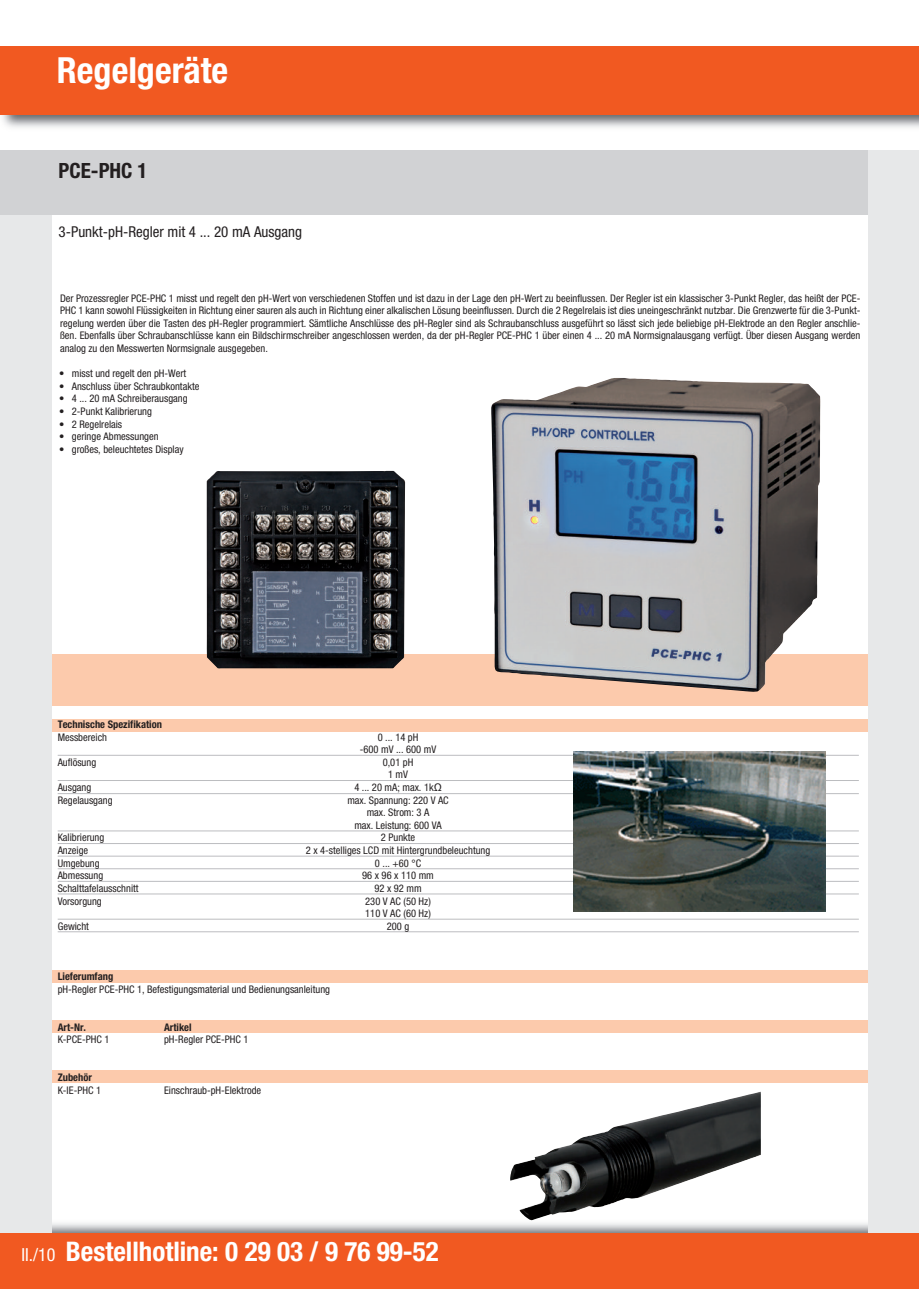
<style>
.page{position:relative;width:919px;height:1289px;background:#fff}
.page>*{position:absolute;margin:0;border:0;box-sizing:border-box;transform-origin:0 0}
.t1{font:700 condensed 36px "Helvetica Neue";color:#fff}
.t2{font:700 condensed 27px "Helvetica Neue";color:#fff}
.t3{font:700 condensed 21px "Helvetica Neue";color:#231f20}
.t4{font:condensed 15px "Helvetica Neue";color:#231f20}
.t5{font:condensed 10.5px/12.6px "Helvetica Neue";color:#231f20;text-align:center}
.t6{font:700 condensed 10.5px "Helvetica Neue";color:#231f20}
.s1{font-family:"Arial";font-stretch:normal}
.s2{font-weight:400;font-size:18px}
</style>
<div class="page">
<div style="left:43px;top:1069px;width:841px;height:13px;background:#fccaac"></div>
<div style="left:41px;top:970px;width:838px;height:13px;background:#fccaac"></div>
<div style="left:41px;top:1019px;width:841px;height:13px;background:#fccaac"></div>
<div style="left:33px;top:654px;width:849px;height:51px;background:#fccaac"></div>
<div style="left:33px;top:718px;width:850px;height:13px;background:#fccaac"></div>
<div style="left:0;top:150px;width:51px;height:1138px;background:#e7e8e9"></div>
<div style="left:0;top:150px;width:918px;height:64px;background:#d1d2d4"></div>
<div style="left:867px;top:150px;width:51px;height:1138px;background:#e7e8e9"></div>
<div style="left:906px;top:1233px;width:12px;height:55px;background:#f15921"></div>
<div style="left:0;top:1233px;width:906px;height:55px;background:#f15921"></div>
<img style="left:0;top:46px;width:918px;height:82px">
<div style="left:0;top:47px;width:906px;height:68px;background:#f15921"></div>
<div style="left:906px;top:47px;width:12px;height:68px;background:#f15921"></div>
<img style="left:207px;top:471px;width:198px;height:197px">
<img style="left:491px;top:378px;width:329px;height:314px">
<img style="left:510px;top:1092px;width:250px;height:128px">
<hr style="left:58px;top:755px;width:800px;height:1px;background:#bcbdc0">
<hr style="left:58px;top:780px;width:800px;height:1px;background:#bcbdc0">
<hr style="left:58px;top:793px;width:800px;height:1px;background:#bcbdc0">
<hr style="left:58px;top:830px;width:800px;height:1px;background:#bcbdc0">
<hr style="left:58px;top:843px;width:800px;height:1px;background:#bcbdc0">
<hr style="left:58px;top:855px;width:800px;height:1px;background:#bcbdc0">
<hr style="left:58px;top:868px;width:800px;height:1px;background:#bcbdc0">
<hr style="left:58px;top:881px;width:800px;height:1px;background:#bcbdc0">
<hr style="left:58px;top:893px;width:800px;height:1px;background:#bcbdc0">
<hr style="left:58px;top:918px;width:800px;height:1px;background:#bcbdc0">
<hr style="left:58px;top:931px;width:800px;height:1px;background:#bcbdc0">
<img style="left:573px;top:752px;width:252px;height:159px">
<h1 class="t1" style="left:57px;top:57px;width:173px">Regelgeräte</h1>
<h3 class="t3" style="left:59px;top:163px;width:90px">PCE-PHC 1</h3>
<h3 class="t4" style="left:59px;top:226px;width:245px">3-Punkt-pH-Regler mit 4 ... 20 mA Ausgang</h3>
<p class="t5" style="left:60px;top:292px;width:801px;text-align:justify">Der Prozessregler PCE-PHC 1 misst und regelt den pH-Wert von verschiedenen Stoffen und ist dazu in der Lage den pH-Wert zu beeinflussen. Der Regler ist ein klassischer 3-Punkt Regler, das heißt der PCE-PHC 1 kann sowohl Flüssigkeiten in Richtung einer sauren als auch in Richtung einer alkalischen Lösung beeinflussen. Durch die 2 Regelrelais ist dies uneingeschränkt nutzbar. Die Grenzwerte für die 3-Punkt&shy;regelung werden über die Tasten des pH-Regler programmiert. Sämtliche Anschlüsse des pH-Regler sind als Schraubanschluss ausgeführt so lässt sich jede beliebige pH-Elektrode an den Regler anschlie&shy;ßen. Ebenfalls über Schraubanschlüsse kann ein Bildschirmschreiber angeschlossen werden, da der pH-Regler PCE-PHC 1 über einen 4 ... 20 mA Normsignalausgang verfügt. Über diesen Ausgang werden analog zu den Messwerten Normsignale ausgegeben.</p>
<p class="t5" style="left:59px;top:368px;width:129px">• misst und regelt den pH-Wert</p>
<p class="t5" style="left:59px;top:381px;width:142px">• Anschluss über Schraubkontakte</p>
<p class="t5" style="left:59px;top:393px;width:130px">• 4 ... 20 mA Schreiberausgang</p>
<p class="t5" style="left:59px;top:406px;width:94px">• 2-Punkt Kalibrierung</p>
<p class="t5" style="left:59px;top:418px;width:65px">• 2 Regelrelais</p>
<p class="t5" style="left:59px;top:431px;width:101px">• geringe Abmessungen</p>
<p class="t5" style="left:59px;top:444px;width:126px">• großes, beleuchtetes Display</p>
<p class="t6" style="left:58px;top:720px;width:106px">Technische Spezifikation</p>
<p class="t5" style="left:58px;top:731px;width:51px">Messbereich</p>
<p class="t5" style="left:360px;top:731px;width:78px">0 ... 14 pH<br>-600 mV ... 600 mV</p>
<p class="t5" style="left:58px;top:756px;width:40px">Auflösung</p>
<p class="t5" style="left:382px;top:756px;width:32px">0,01 pH<br>1 mV</p>
<p class="t5" style="left:58px;top:782px;width:35px">Ausgang</p>
<p class="t5" style="left:354px;top:782px;width:89px">4 ... 20 mA; max. 1k<span class="s1">Ω</span></p>
<p class="t5" style="left:58px;top:794px;width:56px">Regelausgang</p>
<p class="t5" style="left:347px;top:794px;width:103px">max. Spannung: 220 V AC max. Strom: 3 A<br>max. Leistung: 600 VA</p>
<p class="t5" style="left:58px;top:832px;width:48px">Kalibrierung</p>
<p class="t5" style="left:381px;top:832px;width:36px">2 Punkte</p>
<p class="t5" style="left:58px;top:845px;width:32px">Anzeige</p>
<p class="t5" style="left:306px;top:845px;width:186px">2 x 4-stelliges LCD mit Hintergrundbeleuchtung</p>
<p class="t5" style="left:58px;top:857px;width:43px">Umgebung</p>
<p class="t5" style="left:375px;top:857px;width:48px">0 ... +60 °C</p>
<p class="t5" style="left:58px;top:870px;width:47px">Abmessung</p>
<p class="t5" style="left:362px;top:870px;width:73px">96 x 96 x 110 mm</p>
<p class="t5" style="left:58px;top:882px;width:82px">Schalttafelausschnitt</p>
<p class="t5" style="left:374px;top:882px;width:49px">92 x 92 mm</p>
<p class="t5" style="left:58px;top:895px;width:46px">Vorsorgung</p>
<p class="t5" style="left:365px;top:895px;width:67px;text-align:left">230 V AC (50 Hz)<br>110 V AC (60 Hz)</p>
<p class="t5" style="left:58px;top:920px;width:33px">Gewicht</p>
<p class="t5" style="left:387px;top:920px;width:24px">200 g</p>
<p class="t6" style="left:58px;top:972px;width:57px">Lieferumfang</p>
<p class="t5" style="left:58px;top:983px;width:274px">pH-Regler PCE-PHC 1, Befestigungsmaterial und Bedienungsanleitung</p>
<p class="t6" style="left:58px;top:1023px;width:30px">Art-Nr.</p>
<p class="t6" style="left:164px;top:1023px;width:29px">Artikel</p>
<p class="t5" style="left:58px;top:1034px;width:53px">K-PCE-PHC 1</p>
<p class="t5" style="left:164px;top:1034px;width:86px">pH-Regler PCE-PHC 1</p>
<p class="t6" style="left:58px;top:1073px;width:36px">Zubehör</p>
<p class="t5" style="left:58px;top:1084px;width:45px">K-IE-PHC 1</p>
<p class="t5" style="left:164px;top:1084px;width:99px">Einschraub-pH-Elektrode</p>
<h2 class="t2" style="left:21px;top:1241px;width:419px"><span class="s2">II./10</span> Bestellhotline: 0 29 03 / 9 76 99-52</h2>
</div>
